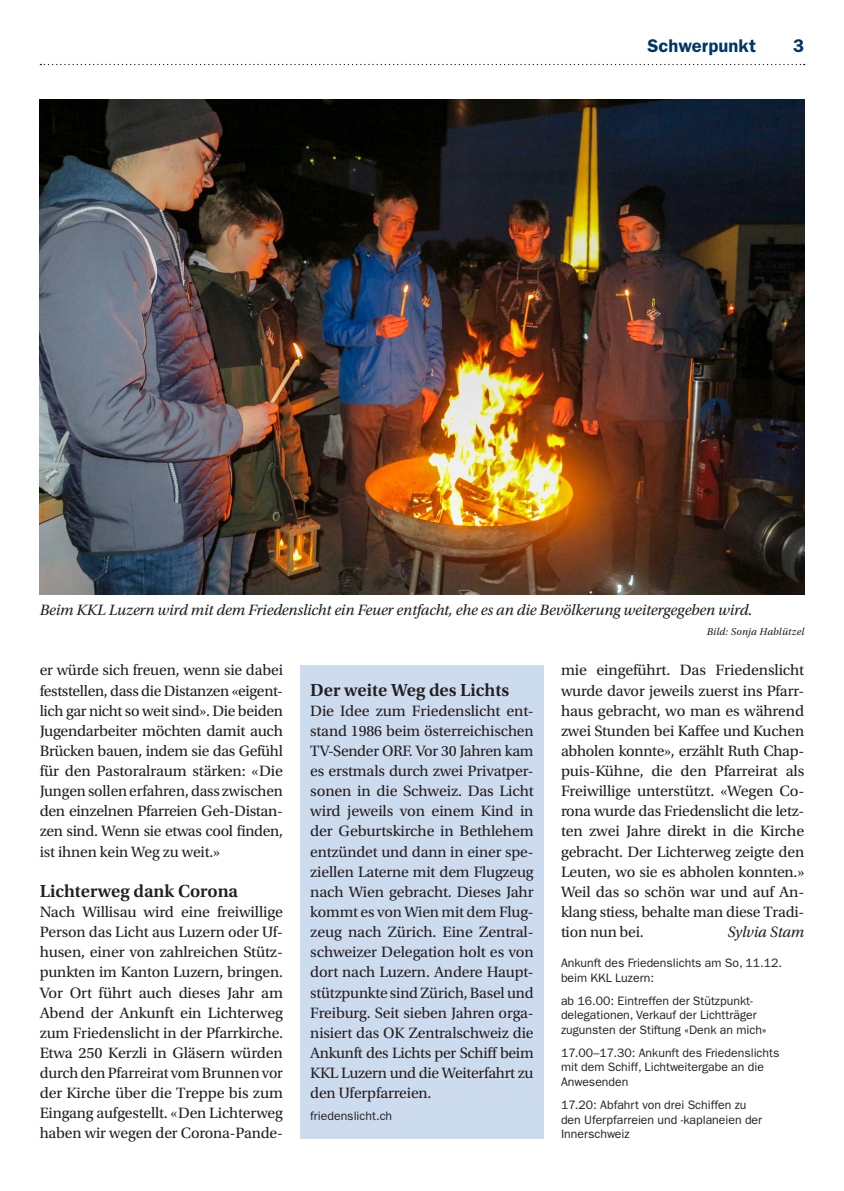
<style>
.page{position:relative;width:844px;height:1191px;background:#fff}
.page>*{position:absolute;margin:0;border:0;box-sizing:border-box;transform-origin:0 0}
.t1{font:600 18.38px "Utopia Std";color:#231f20}
.t2{font:600 18.38px "ITC Franklin Gothic Std";letter-spacing:.005em;color:#003667}
.t3{font:15.75px/20.1px "Utopia Std";letter-spacing:-.015em;color:#231f20;text-align:justify}
.t4{font:italic 15.75px "Utopia Std";letter-spacing:-.01em;color:#231f20}
.t5{font:12.25px/14.9px "ITC Franklin Gothic Std";color:#231f20}
.t6{font:italic 10.5px "Utopia Std";letter-spacing:.02em;color:#231f20}
</style>
<div class="page">
<svg style="left:40px;top:64px;width:764px;height:1px"></svg>
<div style="left:300px;top:665px;width:243px;height:473px;background:#cddbef"></div>
<img style="left:40px;top:99px;width:764px;height:496px">
<p class="t2" style="left:647px;top:35px;width:110px">Schwerpunkt</p>
<p class="t2" style="left:793px;top:35px;width:13px">3</p>
<p class="t4" style="left:40px;top:601px;width:714px">Beim KKL Luzern wird mit dem Friedenslicht ein Feuer entfacht, ehe es an die Bevölkerung weitergegeben wird.</p>
<p class="t6" style="left:706px;top:626px;width:99px">Bild: Sonja Hablützel</p>
<p class="t3" style="left:40px;top:660px;width:245px">er würde sich freuen, wenn sie dabei feststellen, dass die Distanzen «eigent&shy;lich gar nicht so weit sind». Die beiden Jugendarbeiter möchten damit auch Brücken bauen, indem sie das Gefühl für den Pastoralraum stärken: «Die Jungen sollen erfahren, dass zwischen den einzelnen Pfarreien Geh-Distan&shy;zen sind. Wenn sie etwas cool finden, ist ihnen kein Weg zu weit.»</p>
<p class="t1" style="left:40px;top:880px;width:200px">Lichterweg dank Corona</p>
<p class="t3" style="left:40px;top:902px;width:245px">Nach Willisau wird eine freiwillige Person das Licht aus Luzern oder Uf&shy;husen, einer von zahlreichen Stütz&shy;punkten im Kanton Luzern, bringen.<br>Vor Ort führt auch dieses Jahr am Abend der Ankunft ein Lichterweg zum Friedenslicht in der Pfarrkirche.<br>Etwa 250 Kerzli in Gläsern würden durch den Pfarreirat vom Brunnen vor der Kirche über die Treppe bis zum Eingang aufgestellt. «Den Lichterweg haben wir wegen der Corona-Pande-</p>
<p class="t1" style="left:310px;top:679px;width:200px">Der weite Weg des Lichts</p>
<p class="t3" style="left:310px;top:700px;width:225px">Die Idee zum Friedenslicht ent&shy;stand 1986 beim österreichischen TV-Sender ORF. Vor 30 Jahren kam es erstmals durch zwei Privatper&shy;sonen in die Schweiz. Das Licht wird jeweils von einem Kind in der Geburtskirche in Bethlehem entzündet und dann in einer spe&shy;ziellen Laterne mit dem Flugzeug nach Wien gebracht. Dieses Jahr kommt es von Wien mit dem Flug&shy;zeug nach Zürich. Eine Zentral&shy;schweizer Delegation holt es von dort nach Luzern. Andere Haupt&shy;stützpunkte sind Zürich, Basel und Freiburg. Seit sieben Jahren orga&shy;nisiert das OK Zentralschweiz die Ankunft des Lichts per Schiff beim KKL Luzern und die Weiterfahrt zu den Uferpfarreien.</p>
<p class="t5" style="left:310px;top:1109px;width:83px">friedenslicht.ch</p>
<p class="t3" style="left:561px;top:660px;width:245px">mie eingeführt. Das Friedenslicht wurde davor jeweils zuerst ins Pfarr&shy;haus gebracht, wo man es während zwei Stunden bei Kaffee und Kuchen abholen konnte», erzählt Ruth Chap&shy;puis-Kühne, die den Pfarreirat als Freiwillige unterstützt. «Wegen Co&shy;rona wurde das Friedenslicht die letz&shy;ten zwei Jahre direkt in die Kirche gebracht. Der Lichterweg zeigte den Leuten, wo sie es abholen konnten.» Weil das so schön war und auf An&shy;klang stiess, behalte man diese Tradi&shy;tion nun bei.</p>
<p class="t4" style="left:727px;top:923px;width:78px">Sylvia Stam</p>
<p class="t5" style="left:561px;top:955px;width:223px">Ankunft des Friedenslichts am So, 11.12. beim KKL Luzern:</p>
<p class="t5" style="left:561px;top:993px;width:207px">ab 16.00: Eintreffen der Stützpunkt&shy;delegationen, Verkauf der Lichtträger zugunsten der Stiftung «Denk an mich»</p>
<p class="t5" style="left:561px;top:1045px;width:220px">17.00–17.30: Ankunft des Friedenslichts mit dem Schiff, Lichtweitergabe an die<br>Anwesenden</p>
<p class="t5" style="left:561px;top:1097px;width:203px">17.20: Abfahrt von drei Schiffen zu den Uferpfarreien und -kaplaneien der<br>Innerschweiz</p>
</div>
